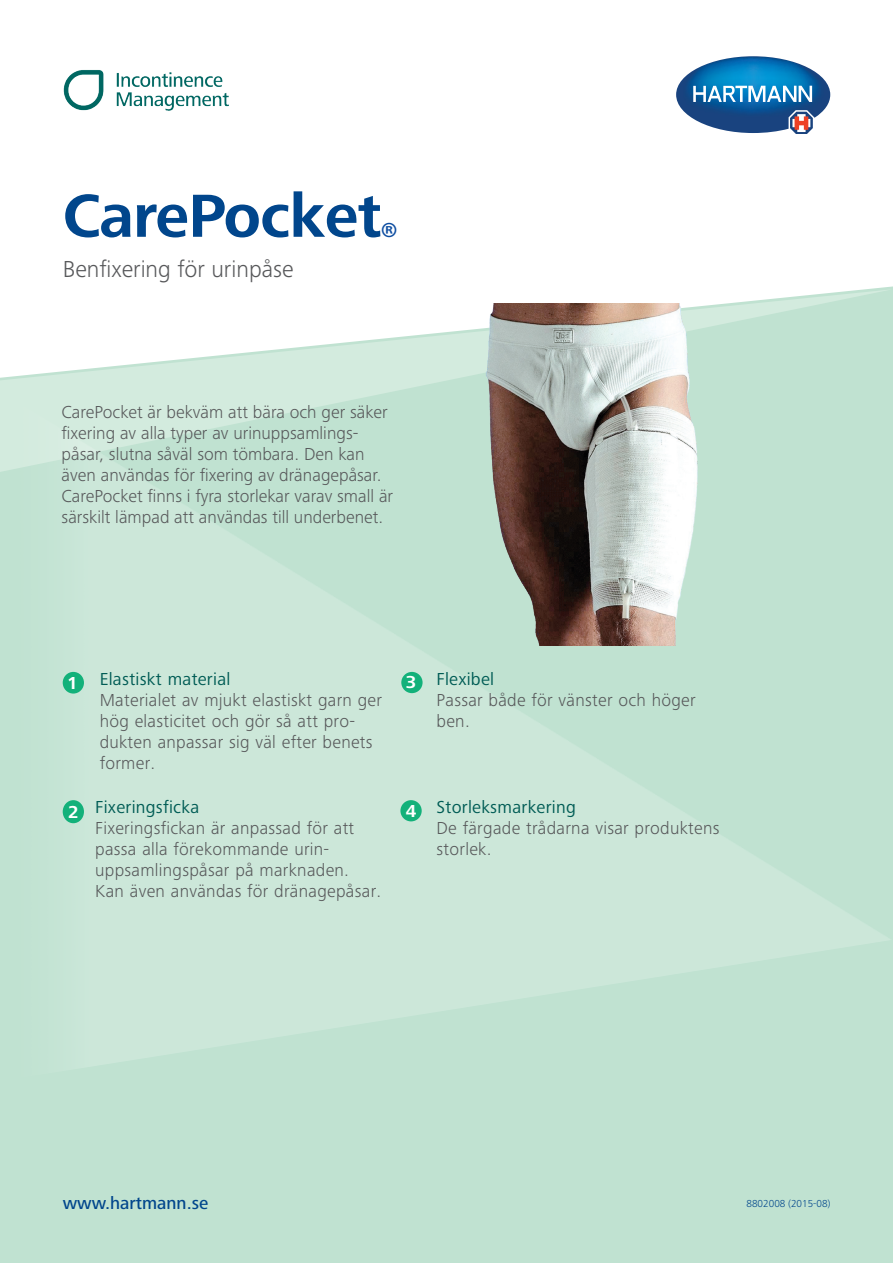
<style>
.page{position:relative;width:893px;height:1263px;background:#fff}
.page>*{position:absolute;margin:0;border:0;box-sizing:border-box;transform-origin:0 0}
.t1{font:700 63px "Frutiger Next LTW1 G";letter-spacing:-.01em;color:#01468c}
.t2{font:300 24px "Frutiger Next LTW1 G";color:#57585a}
.t3{font:700 21px "Frutiger Next LTW1 G";color:#0d4da1}
.t4{font:300 18px/21px "Frutiger Next LTW1 G";letter-spacing:.015em;color:#57585a}
.t5{font:18px "Frutiger Next LTW1 G";letter-spacing:.015em;color:#005c55}
.t6{font:500 18px "Frutiger Next LTW1 G";color:#01468c}
.t7{font:700 18px "Frutiger Next LTW1 G";color:#fff}
.t8{font:300 10.5px "Frutiger Next LTW1 G";color:#01468c}
.s1{font-weight:700;color:#fff}
</style>
<div class="page">
<div style="left:0;top:286px;width:893px;height:977px;background:#c0e2d1"></div>
<svg style="left:0;top:289px;width:893px;height:93px"></svg>
<div style="left:0;top:382px;width:893px;height:701px;background:#c5e4d4"></div>
<div style="left:63px;top:800px;width:21px;height:23px;background:#13b17a;border-radius:50%"></div>
<img style="left:63px;top:70px;width:166px;height:41px">
<div style="left:401px;top:672px;width:22px;height:21px;background:#13b17a;border-radius:50%"></div>
<img style="left:676px;top:56px;width:154px;height:77px">
<svg style="left:693px;top:86px;width:119px;height:16px"></svg>
<svg style="left:790px;top:112px;width:23px;height:21px"></svg>
<div style="left:63px;top:672px;width:21px;height:21px;background:#13b17a;border-radius:50%"></div>
<div style="left:400px;top:800px;width:22px;height:21px;background:#13b17a;border-radius:50%"></div>
<img style="left:478px;top:304px;width:228px;height:341px">
<h1 class="t1" style="left:63px;top:180px;width:320px">CarePocket</h1>
<p class="t3" style="left:381px;top:218px;width:18px">®</p>
<h2 class="t2" style="left:63px;top:255px;width:232px">Benfixering för urinpåse</h2>
<p class="t4" style="left:62px;top:401px;width:333px">CarePocket är bekväm att bära och ger säker fixering av alla typer av urinuppsamlings&shy;påsar, slutna såväl som tömbara. Den kan även användas för fixering av dränagepåsar.<br>CarePocket finns i fyra storlekar varav small är särskilt lämpad att användas till underbenet.</p>
<p class="t5" style="left:67px;top:668px;width:165px"><span class="s1">1</span> Elastiskt material</p>
<p class="t7" style="left:406px;top:672px;width:12px">3</p>
<p class="t4" style="left:100px;top:689px;width:284px">Materialet av mjukt elastiskt garn ger hög elasticitet och gör så att pro&shy;dukten anpassar sig väl efter benets former.</p>
<p class="t7" style="left:406px;top:801px;width:12px">4</p>
<p class="t5" style="left:437px;top:669px;width:59px">Flexibel</p>
<p class="t4" style="left:437px;top:689px;width:261px">Passar både för vänster och höger ben.</p>
<p class="t5" style="left:95px;top:797px;width:106px">Fixeringsficka</p>
<p class="t4" style="left:95px;top:818px;width:288px">Fixeringsfickan är anpassad för att passa alla förekommande urin&shy;uppsamlingspåsar på marknaden.<br>Kan även användas för dränagepåsar.</p>
<p class="t7" style="left:68px;top:802px;width:12px">2</p>
<p class="t5" style="left:437px;top:797px;width:141px">Storleksmarkering</p>
<p class="t4" style="left:437px;top:818px;width:284px">De färgade trådarna visar produktens storlek.</p>
<p class="t6" style="left:63px;top:1192px;width:147px">www.hartmann.se</p>
<p class="t8" style="left:746px;top:1198px;width:85px">8802008 (2015-08)</p>
</div>
